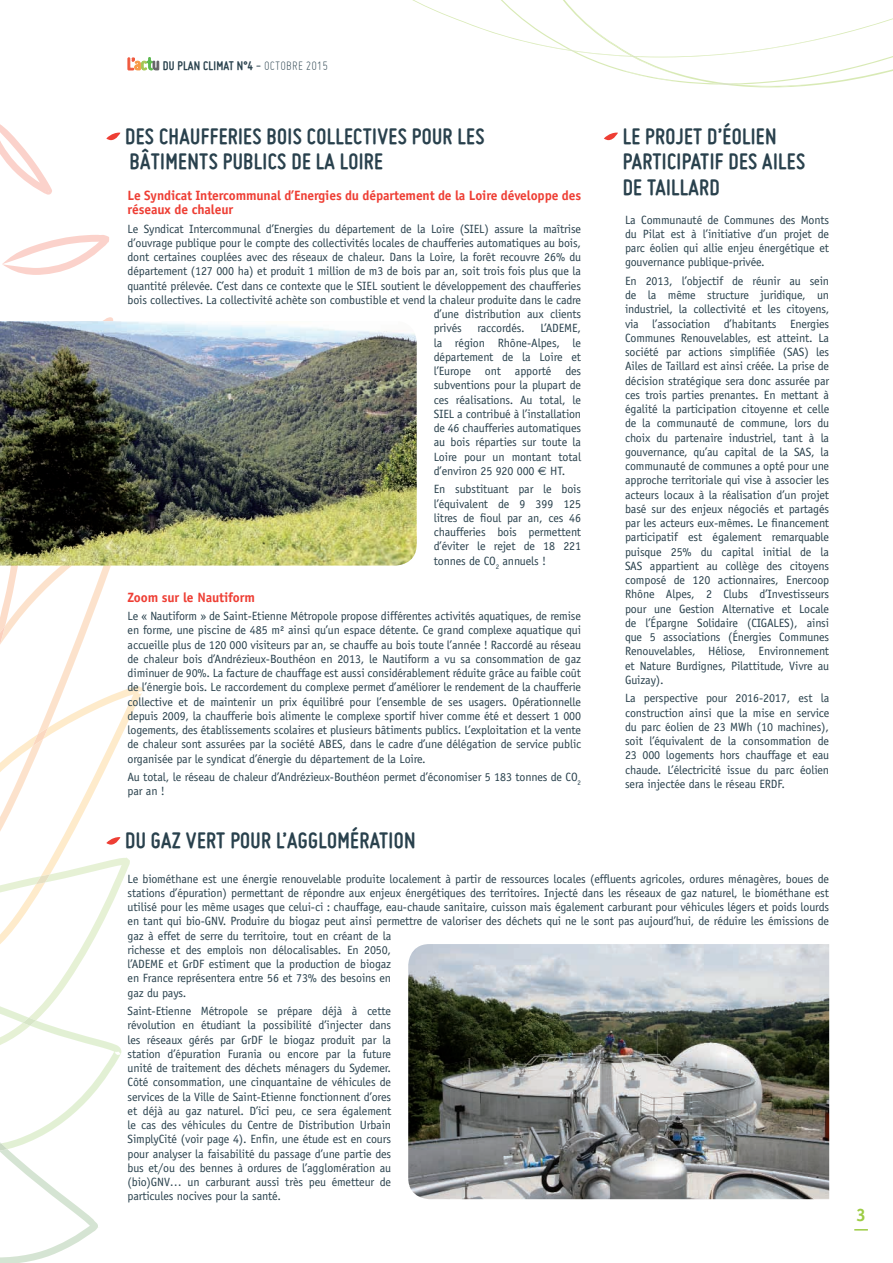
<style>
.page{position:relative;width:893px;height:1263px;background:#fff}
.page>*{position:absolute;margin:0;border:0;box-sizing:border-box;transform-origin:0 0}
.t1{font:700 24px/25.5px "Miso";letter-spacing:.015em;color:#29414d}
.t2{font:700 18px "Officina Sans";color:#9dcc45}
.t3{font:700 13.5px/14.2px "Officina Sans";letter-spacing:-.01em;color:#ee3e34}
.t4{font:700 13.5px "Miso";letter-spacing:.015em;color:#29414d}
.t5{font:12px/14.2px "Officina Sans";letter-spacing:-.01em;color:#29414d;text-align:justify}
.s1{font-weight:400}
.s2{font-weight:300}
.s3{font-family:"Euro Sans"}
</style>
<div class="page">
<svg style="left:2px;top:235px;width:107px;height:40px"></svg>
<svg style="left:0;top:124px;width:52px;height:71px"></svg>
<svg style="left:412px;top:0;width:481px;height:88px"></svg>
<svg style="left:128px;top:57px;width:31px;height:13px"></svg>
<svg style="left:854px;top:1229px;width:14px;height:1px"></svg>
<svg style="left:604px;top:133px;width:14px;height:7px"></svg>
<svg style="left:0;top:566px;width:143px;height:697px"></svg>
<svg style="left:106px;top:133px;width:14px;height:7px"></svg>
<img style="left:408px;top:944px;width:421px;height:255px">
<img style="left:0;top:321px;width:417px;height:245px">
<p class="t4" style="left:163px;top:58px;width:167px">DU PLAN CLIMAT N°4 <span class="s1">-</span> <span class="s2">OCTOBRE 2015</span></p>
<h1 class="t1" style="left:125px;top:123px;width:361px">DES CHAUFFERIES BOIS COLLECTIVES POUR LES<br>BÂTIMENTS PUBLICS DE LA LOIRE</h1>
<p class="t3" style="left:128px;top:188px;width:455px">Le Syndicat Intercommunal d’Energies du département de la Loire développe des réseaux de chaleur</p>
<p class="t5" style="left:128px;top:221px;width:455px">Le Syndicat Intercommunal d’Energies du département de la Loire (SIEL) assure la maîtrise</p>
<p class="t5" style="left:128px;top:236px;width:455px">d’ouvrage publique pour le compte des collectivités locales de chaufferies automatiques au bois,</p>
<p class="t5" style="left:128px;top:250px;width:455px">dont certaines couplées avec des réseaux de chaleur. Dans la Loire, la forêt recouvre 26% du</p>
<p class="t5" style="left:128px;top:264px;width:455px">département (127 000 ha) et produit 1 million de m3 de bois par an, soit trois fois plus que la</p>
<p class="t5" style="left:128px;top:278px;width:455px">quantité prélevée. C’est dans ce contexte que le SIEL soutient le développement des chaufferies</p>
<p class="t5" style="left:128px;top:293px;width:455px">bois collectives. La collectivité achète son combustible et vend la chaleur produite dans le cadre</p>
<p class="t5" style="left:434px;top:307px;width:149px">d’une distribution aux clients</p>
<p class="t5" style="left:434px;top:321px;width:30px">privés</p>
<p class="t5" style="left:477px;top:321px;width:49px">raccordés.</p>
<p class="t5" style="left:434px;top:321px;width:149px;text-indent:107px">L’ADEME, la région Rhône-Alpes, le département de la Loire et l’Europe ont apporté des subventions pour la plupart de ces réalisations. Au total, le SIEL a contribué à l’installation de 46 chaufferies automatiques au bois réparties sur toute la Loire pour un montant total d’environ 25 920 000 <span class="s3">E</span> HT.</p>
<p class="t5" style="left:434px;top:482px;width:149px">En substituant par le bois l’équivalent de 9 399 125 litres de fioul par an, ces 46 chaufferies bois permettent d’éviter le rejet de 18 221 tonnes de CO<sub>2</sub> annuels !</p>
<p class="t3" style="left:128px;top:590px;width:129px">Zoom sur le Nautiform</p>
<p class="t5" style="left:128px;top:609px;width:455px">Le « Nautiform » de Saint-Etienne Métropole propose différentes activités aquatiques, de remise en forme, une piscine de 485 m² ainsi qu’un espace détente. Ce grand complexe aquatique qui accueille plus de 120 000 visiteurs par an, se chauffe au bois toute l’année ! Raccordé au réseau de chaleur bois d’Andrézieux-Bouthéon en 2013, le Nautiform a vu sa consommation de gaz diminuer de 90%. La facture de chauffage est aussi considérablement réduite grâce au faible coût de l’énergie bois. Le raccordement du complexe permet d’améliorer le rendement de la chaufferie collective et de maintenir un prix équilibré pour l’ensemble de ses usagers. Opérationnelle depuis 2009, la chaufferie bois alimente le complexe sportif hiver comme été et dessert 1 000 logements, des établissements scolaires et plusieurs bâtiments publics. L’exploitation et la vente de chaleur sont assurées par la société ABES, dans le cadre d’une délégation de service public organisée par le syndicat d’énergie du département de la Loire.</p>
<p class="t5" style="left:128px;top:770px;width:455px">Au total, le réseau de chaleur d’Andrézieux-Bouthéon permet d’économiser 5 183 tonnes de CO<sub>2 </sub>par an !</p>
<h1 class="t1" style="left:125px;top:827px;width:292px">DU GAZ VERT POUR L’AGGLOMÉRATION</h1>
<h1 class="t1" style="left:623px;top:123px;width:184px">LE PROJET D’ÉOLIEN<br>PARTICIPATIF DES AILES<br>DE TAILLARD</h1>
<p class="t5" style="left:625px;top:213px;width:206px">La Communauté de Communes des Monts du Pilat est à l’initiative d’un projet de parc éolien qui allie enjeu énergétique et gouvernance publique-privée.</p>
<p class="t5" style="left:625px;top:274px;width:206px">En 2013, l’objectif de réunir au sein de la même structure juridique, un industriel, la collectivité et les citoyens, via l’association d’habitants Energies Communes Renouvelables, est atteint. La société par actions simplifiée (SAS) les Ailes de Taillard est ainsi créée. La prise de décision stratégique sera donc assurée par ces trois parties prenantes. En mettant à égalité la participation citoyenne et celle de la communauté de commune, lors du choix du partenaire industriel, tant à la gouvernance, qu’au capital de la SAS, la communauté de communes a opté pour une approche territoriale qui vise à associer les acteurs locaux à la réalisation d’un projet basé sur des enjeux négociés et partagés par les acteurs eux-mêmes. Le financement participatif est également remarquable puisque 25% du capital initial de la SAS appartient au collège des citoyens composé de 120 actionnaires, Enercoop Rhône Alpes, 2 Clubs d’Investisseurs pour une Gestion Alternative et Locale de l’Épargne Solidaire (CIGALES), ainsi que 5 associations (Énergies Communes Renouvelables, Héliose, Environnement et Nature Burdignes, Pilattitude, Vivre au Guizay).</p>
<p class="t5" style="left:625px;top:691px;width:206px">La perspective pour 2016-2017, est la construction ainsi que la mise en service du parc éolien de 23 MWh (10 machines), soit l’équivalent de la consommation de 23 000 logements hors chauffage et eau chaude. L’électricité issue du parc éolien sera injectée dans le réseau ERDF.</p>
<p class="t5" style="left:128px;top:871px;width:703px;text-align:left">Le biométhane est une énergie renouvelable produite localement à partir de ressources locales (effluents agricoles, ordures ménagères, boues de stations d’épuration) permettant de répondre aux enjeux énergétiques des territoires. Injecté dans les réseaux de gaz naturel, le biométhane est utilisé pour les même usages que celui-ci : chauffage, eau-chaude sanitaire, cuisson mais également carburant pour véhicules légers et poids lourds en tant qui bio-GNV. Produire du biogaz peut ainsi permettre de valoriser des déchets qui ne le sont pas aujourd’hui, de réduire les émissions de gaz à effet de serre du territoire, tout en créant de la<br>richesse et des emplois non délocalisables. En 2050,<br>l’ADEME et GrDF estiment que la production de biogaz<br>en France représentera entre 56 et 73% des besoins en<br>gaz du pays.</p>
<p class="t5" style="left:128px;top:1004px;width:265px">Saint-Etienne Métropole se prépare déjà à cette révolution en étudiant la possibilité d’injecter dans les réseaux gérés par GrDF le biogaz produit par la station d’épuration Furania ou encore par la future unité de traitement des déchets ménagers du Sydemer.<br>Côté consommation, une cinquantaine de véhicules de services de la Ville de Saint-Etienne fonctionnent d’ores et déjà au gaz naturel. D’ici peu, ce sera également le cas des véhicules du Centre de Distribution Urbain SimplyCité (voir page 4). Enfin, une étude est en cours pour analyser la faisabilité du passage d’une partie des bus et/ou des bennes à ordures de l’agglomération au (bio)GNV… un carburant aussi très peu émetteur de particules nocives pour la santé.</p>
<h2 class="t2" style="left:856px;top:1204px;width:12px">3</h2>
</div>
